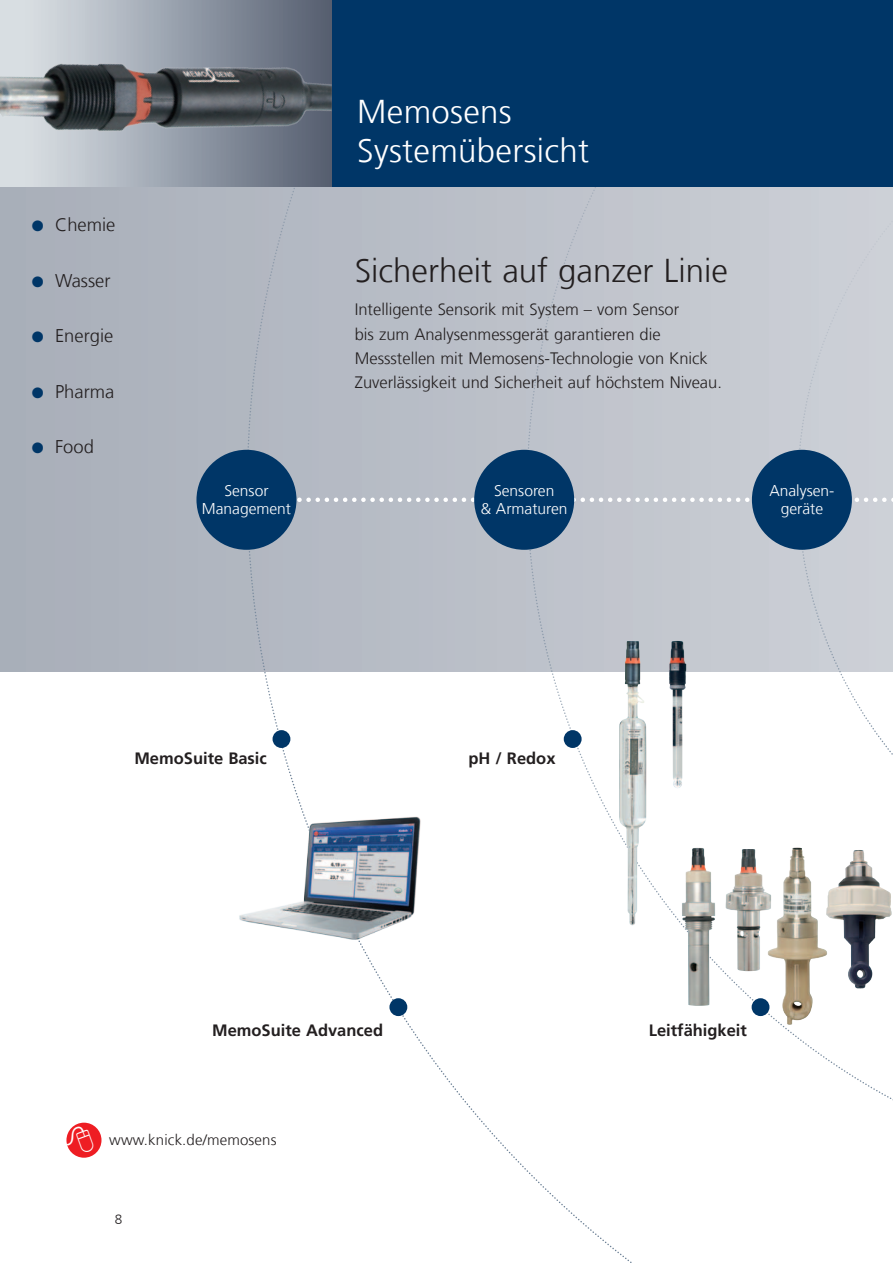
<style>
.page{position:relative;width:893px;height:1263px;background:#fff}
.page>*{position:absolute;margin:0;border:0;box-sizing:border-box;transform-origin:0 0}
.t1{font:300 33px "Frutiger LT Com";color:#231f20}
.t2{font:300 33px/39px "Frutiger LT Com";letter-spacing:.01em;color:#fff}
.t3{font:300 18.3px "Frutiger LT Com";color:#231f20}
.t4{font:300 16.5px/24px "Frutiger LT Com";color:#231f20}
.t5{font:700 16.5px "Frutiger LT Com";color:#231f20}
.t6{font:300 15.6px/18px "Frutiger LT Com";color:#fff;text-align:center}
.t7{font:300 15px "Frutiger LT Com";letter-spacing:.01em;color:#231f20}
.t8{font:300 13.5px "Frutiger LT Com";color:#231f20}
.s1{color:#003667}
</style>
<div class="page">
<div style="left:332px;top:0;width:561px;height:187px;background:#003667"></div>
<img style="left:0;top:0;width:332px;height:187px">
<div style="left:0;top:187px;width:893px;height:485px;background:#adb3bd"></div>
<div style="left:246px;top:187px;width:280px;height:301px;background:#b7bcc5"></div>
<svg style="left:249px;top:489px;width:383px;height:774px"></svg>
<div style="left:526px;top:187px;width:221px;height:301px;background:#c2c7ce"></div>
<svg style="left:526px;top:489px;width:367px;height:695px"></svg>
<svg style="left:747px;top:187px;width:146px;height:574px"></svg>
<div style="left:273px;top:730px;width:17px;height:18px;background:#003667;border-radius:50%"></div>
<div style="left:389px;top:998px;width:18px;height:18px;background:#003667;border-radius:50%"></div>
<div style="left:564px;top:730px;width:18px;height:18px;background:#003667;border-radius:50%"></div>
<div style="left:752px;top:998px;width:17px;height:18px;background:#003667;border-radius:50%"></div>
<img style="left:239px;top:813px;width:190px;height:129px">
<img style="left:682px;top:847px;width:33px;height:159px">
<svg style="left:299px;top:497px;width:594px;height:5px"></svg>
<div style="left:752px;top:450px;width:100px;height:100px;background:#003667;border-radius:50%"></div>
<div style="left:474px;top:450px;width:100px;height:100px;background:#003667;border-radius:50%"></div>
<div style="left:196px;top:450px;width:100px;height:100px;background:#003667;border-radius:50%"></div>
<img style="left:725px;top:849px;width:43px;height:122px">
<img style="left:768px;top:848px;width:59px;height:177px">
<img style="left:826px;top:850px;width:47px;height:139px">
<div style="left:66px;top:1123px;width:35px;height:35px;background:#ee1d23;border-radius:50%"></div>
<img style="left:619px;top:641px;width:28px;height:284px">
<img style="left:669px;top:640px;width:17px;height:148px">
<svg style="left:66px;top:1123px;width:29px;height:35px"></svg>
<p class="t3" style="left:32px;top:214px;width:85px"><span class="s1">●</span> Chemie</p>
<p class="t3" style="left:32px;top:270px;width:80px"><span class="s1">●</span> Wasser</p>
<p class="t3" style="left:32px;top:325px;width:83px"><span class="s1">●</span> Energie</p>
<p class="t3" style="left:32px;top:381px;width:84px"><span class="s1">●</span> Pharma</p>
<p class="t3" style="left:32px;top:436px;width:63px"><span class="s1">●</span> Food</p>
<p class="t6" style="left:202px;top:482px;width:91px">Sensor<br>Management</p>
<h1 class="t2" style="left:357px;top:92px;width:233px">Memosens<br>Systemübersicht</h1>
<h1 class="t1" style="left:355px;top:251px;width:375px">Sicherheit auf ganzer Linie</h1>
<p class="t4" style="left:355px;top:298px;width:369px">Intelligente Sensorik mit System – vom Sensor<br>bis zum Analysenmessgerät garantieren die Messstellen mit Memosens-Technologie von Knick Zuverlässigkeit und Sicherheit auf höchstem Niveau.</p>
<p class="t6" style="left:481px;top:482px;width:88px">Sensoren<br>&amp; Armaturen</p>
<p class="t6" style="left:769px;top:482px;width:67px">Analysen&shy;geräte</p>
<p class="t5" style="left:134px;top:749px;width:134px">MemoSuite Basic</p>
<p class="t5" style="left:468px;top:749px;width:89px">pH / Redox</p>
<p class="t5" style="left:212px;top:1020px;width:172px">MemoSuite Advanced</p>
<p class="t7" style="left:109px;top:1131px;width:169px">www.knick.de/memosens</p>
<p class="t8" style="left:115px;top:1211px;width:9px">8</p>
<p class="t5" style="left:649px;top:1020px;width:100px">Leitfähigkeit</p>
</div>
